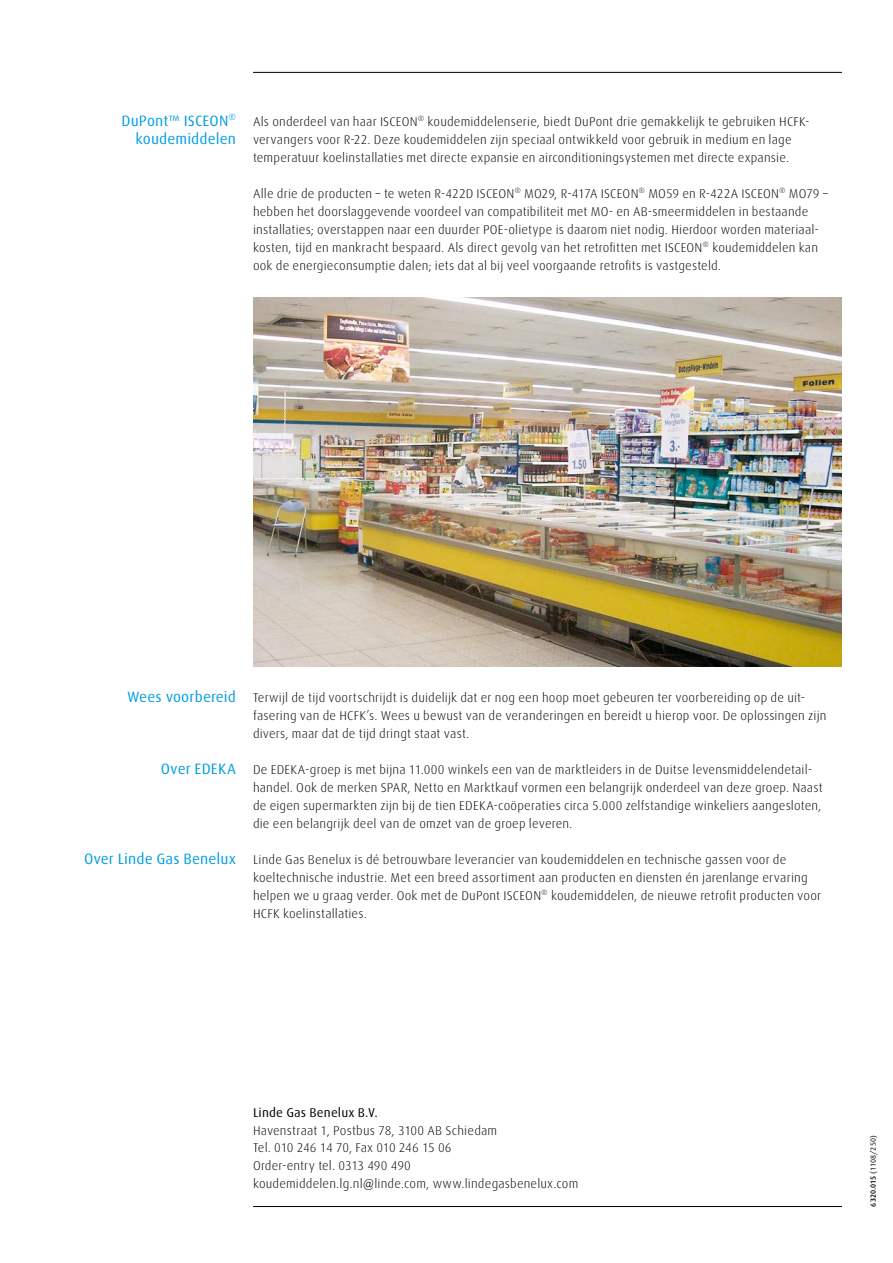
<style>
.page{position:relative;width:893px;height:1263px;background:#fff}
.page>*{position:absolute;margin:0;border:0;box-sizing:border-box;transform-origin:0 0}
.t1{font:15px/18px "Linde Dax";letter-spacing:.005em;color:#009ee0;text-align:right}
.t2{font:300 12.75px/18px "Linde Dax";letter-spacing:.01em;color:#000}
.t3{font:12.75px "Linde Dax";letter-spacing:.015em;color:#000}
.t4{font:7.5px "Linde Dax";color:#000}
.s1{font-weight:500}
</style>
<div class="page">
<hr style="left:253px;top:72px;width:589px;height:1px;background:#000">
<hr style="left:253px;top:1206px;width:589px;height:1px;background:#000">
<img style="left:253px;top:297px;width:589px;height:369px">
<p class="t1" style="left:121px;top:112px;width:116px">DuPont™ ISCEON<sup>® </sup>koudemiddelen</p>
<p class="t2" style="left:253px;top:113px;width:558px">Als onderdeel van haar ISCEON<sup>®</sup> koudemiddelenserie, biedt DuPont drie gemakkelijk te gebruiken HCFK&shy;vervangers voor R-22. Deze koudemiddelen zijn speciaal ontwikkeld voor gebruik in medium en lage temperatuur koelinstallaties met directe expansie en airconditioningsystemen met directe expansie.</p>
<p class="t2" style="left:253px;top:185px;width:577px">Alle drie de producten – te weten R-422D ISCEON<sup>®</sup> MO29, R-417A ISCEON<sup>®</sup> MO59 en R-422A ISCEON<sup>®</sup> MO79 – hebben het doorslaggevende voordeel van compatibiliteit met MO- en AB-smeermiddelen in bestaande installaties; overstappen naar een duurder POE-olietype is daarom niet nodig. Hierdoor worden materiaal&shy;kosten, tijd en mankracht bespaard. Als direct gevolg van het retrofitten met ISCEON<sup>®</sup> koudemiddelen kan ook de energieconsumptie dalen; iets dat al bij veel voorgaande retrofits is vastgesteld.</p>
<p class="t1" style="left:127px;top:688px;width:110px">Wees voorbereid</p>
<p class="t1" style="left:161px;top:760px;width:77px">Over EDEKA</p>
<p class="t1" style="left:84px;top:850px;width:153px">Over Linde Gas Benelux</p>
<p class="t2" style="left:253px;top:689px;width:575px">Terwijl de tijd voortschrijdt is duidelijk dat er nog een hoop moet gebeuren ter voorbereiding op de uit&shy;fasering van de HCFK’s. Wees u bewust van de veranderingen en bereidt u hierop voor. De oplossingen zijn divers, maar dat de tijd dringt staat vast.</p>
<p class="t2" style="left:253px;top:761px;width:571px">De EDEKA-groep is met bijna 11.000 winkels een van de marktleiders in de Duitse levensmiddelendetail&shy;handel. Ook de merken SPAR, Netto en Marktkauf vormen een belangrijk onderdeel van deze groep. Naast de eigen supermarkten zijn bij de tien EDEKA-coöperaties circa 5.000 zelfstandige winkeliers aangesloten, die een belangrijk deel van de omzet van de groep leveren.</p>
<p class="t2" style="left:253px;top:851px;width:570px">Linde Gas Benelux is dé betrouwbare leverancier van koudemiddelen en technische gassen voor de koeltechnische industrie. Met een breed assortiment aan producten en diensten én jarenlange ervaring helpen we u graag verder. Ook met de DuPont ISCEON<sup>®</sup> koudemiddelen, de nieuwe retrofit producten voor HCFK koelinstallaties.</p>
<p class="t3" style="left:253px;top:1105px;width:126px">Linde Gas Benelux B.V.</p>
<p class="t2" style="left:253px;top:1121px;width:327px">Havenstraat 1, Postbus 78, 3100 AB Schiedam<br>Tel. 010 246 14 70, Fax 010 246 15 06<br>Order-entry tel. 0313 490 490 koudemiddelen.lg.nl@linde.com, www.lindegasbenelux.com</p>
<p class="t4" style="left:869px;top:1206px;width:73px;rotate:-90deg"><span class="s1">6320.015</span> (1108/250)</p>
</div>
